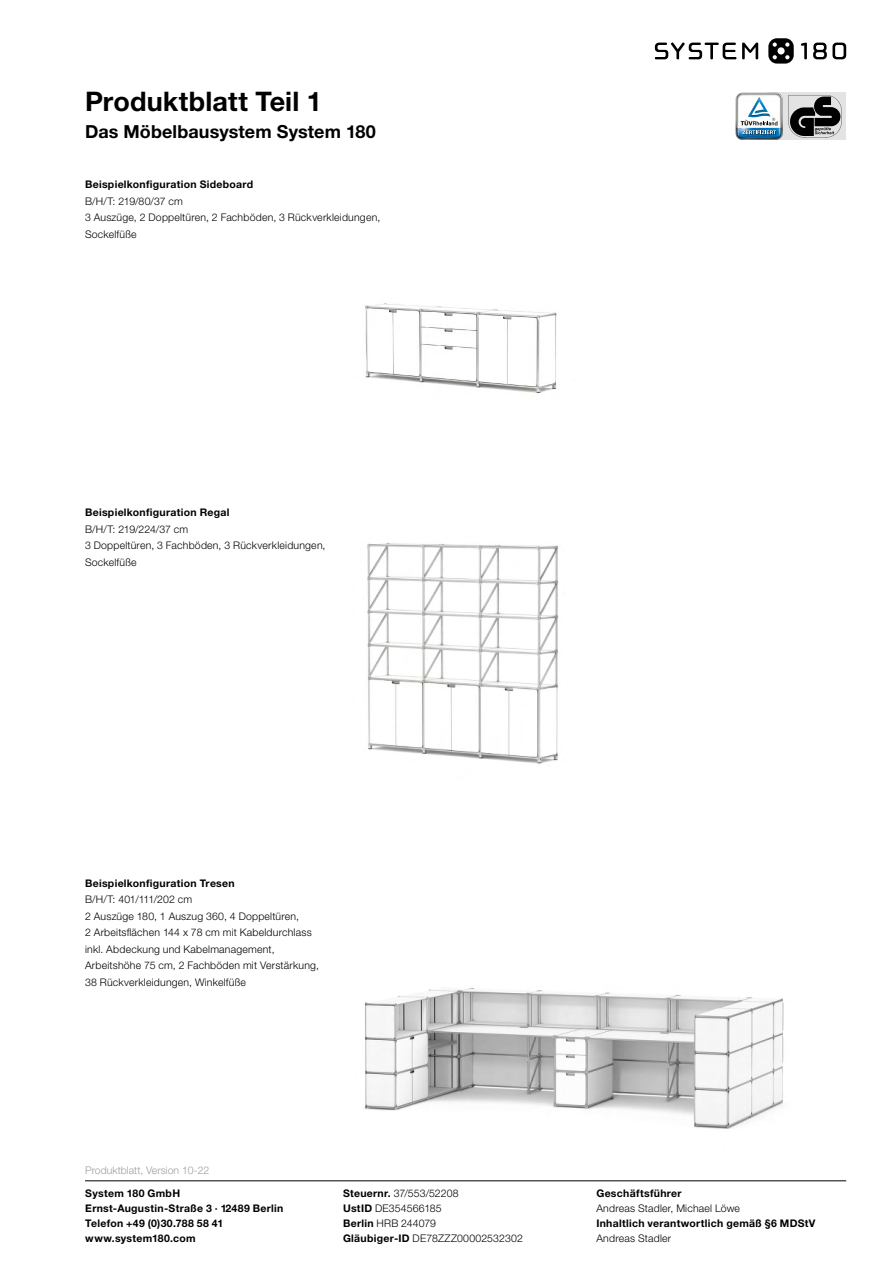
<style>
.page{position:relative;width:893px;height:1263px;background:#fff}
.page>*{position:absolute;margin:0;border:0;box-sizing:border-box;transform-origin:0 0}
.t1{font:700 27px "Helvetica Neue LT Std";letter-spacing:.005em;color:#000}
.t2{font:700 18px "Helvetica Neue LT Std";letter-spacing:.005em;color:#000}
.t3{font:300 10.5px/16.5px "Helvetica Neue LT Std";letter-spacing:.02em;color:#000}
.t4{font:700 10.5px/15px "Helvetica Neue LT Std";letter-spacing:.025em;color:#000}
.t5{font:300 10.5px "Helvetica Neue LT Std";color:#9d9d9c}
.s1{font-weight:700}
</style>
<div class="page">
<hr style="left:85px;top:1180px;width:761px;height:1px;background:#000">
<svg style="left:800px;top:43px;width:7px;height:16px"></svg>
<svg style="left:813px;top:43px;width:33px;height:16px"></svg>
<svg style="left:655px;top:42px;width:81px;height:17px"></svg>
<svg style="left:742px;top:43px;width:16px;height:16px"></svg>
<svg style="left:768px;top:38px;width:26px;height:26px"></svg>
<svg style="left:735px;top:92px;width:111px;height:48px"></svg>
<img style="left:367px;top:543px;width:192px;height:221px">
<img style="left:365px;top:987px;width:419px;height:142px">
<img style="left:365px;top:303px;width:192px;height:90px">
<h1 class="t1" style="left:85px;top:85px;width:238px">Produktblatt Teil 1</h1>
<h2 class="t2" style="left:85px;top:121px;width:292px">Das Möbelbausystem System 180</h2>
<p class="t4" style="left:85px;top:177px;width:170px">Beispielkonfiguration Sideboard</p>
<p class="t3" style="left:85px;top:192px;width:297px">B/H/T: 219/80/37 cm<br>3 Auszüge, 2 Doppeltüren, 2 Fachböden, 3 Rückverkleidungen,<br>Sockelfüße</p>
<p class="t4" style="left:85px;top:505px;width:146px">Beispielkonfiguration Regal</p>
<p class="t3" style="left:85px;top:520px;width:242px">B/H/T: 219/224/37 cm<br>3 Doppeltüren, 3 Fachböden, 3 Rückverkleidungen,<br>Sockelfüße</p>
<p class="t4" style="left:85px;top:875px;width:151px">Beispielkonfiguration Tresen</p>
<p class="t3" style="left:85px;top:891px;width:235px">B/H/T: 401/111/202 cm<br>2 Auszüge 180, 1 Auszug 360, 4 Doppeltüren,<br>2 Arbeitsflächen 144 x 78 cm mit Kabeldurchlass inkl. Abdeckung und Kabelmanagement, Arbeitshöhe 75 cm, 2 Fachböden mit Verstärkung, 38 Rückverkleidungen, Winkelfüße</p>
<p class="t5" style="left:85px;top:1164px;width:126px">Produktblatt, Version 10-22</p>
<p class="t4" style="left:85px;top:1186px;width:200px">System 180 GmbH<br>Ernst-Augustin-Straße 3 · 12489 Berlin<br>Telefon +49 (0)30.788 58 41 www.system180.com</p>
<p class="t3" style="left:343px;top:1186px;width:181px;line-height:15px"><span class="s1">Steuernr.</span> 37/553/52208<br><span class="s1">UstID</span> DE354566185<br><span class="s1">Berlin</span> HRB 244079<br><span class="s1">Gläubiger-ID</span> DE78ZZZ00002532302</p>
<p class="t4" style="left:596px;top:1186px;width:87px">Geschäftsführer</p>
<p class="t3" style="left:596px;top:1200px;width:145px">Andreas Stadler, Michael Löwe</p>
<p class="t4" style="left:596px;top:1216px;width:220px">Inhaltlich verantwortlich gemäß §6 MDStV</p>
<p class="t3" style="left:596px;top:1230px;width:76px">Andreas Stadler</p>
</div>
